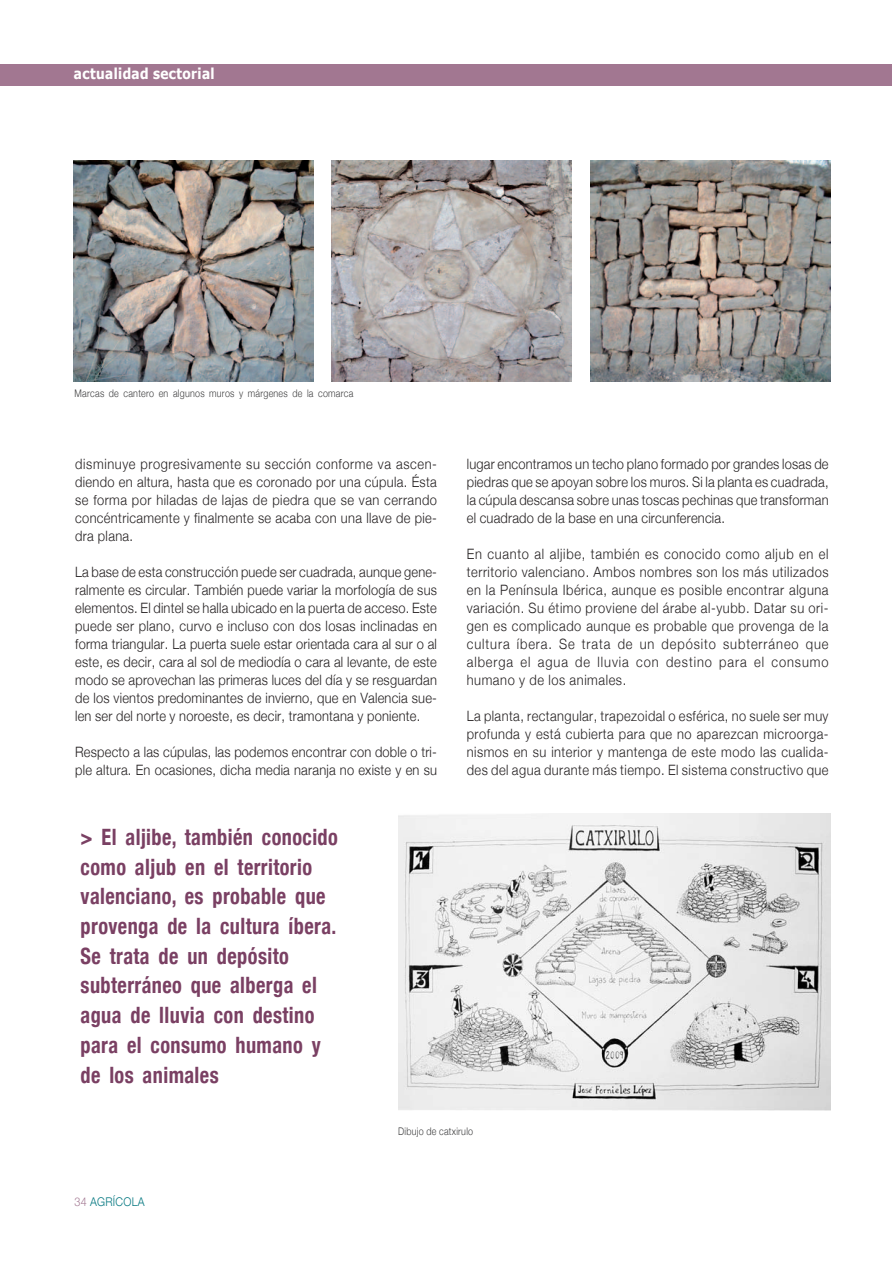
<style>
.page{position:relative;width:892px;height:1263px;background:#fff}
.page>*{position:absolute;margin:0;border:0;box-sizing:border-box;transform-origin:0 0}
.t1{font:700 condensed 22.5px/29.7px "Helvetica Neue";letter-spacing:.02em;color:#7a4063;scale:.9 1}
.t2{font:700 15px "Tahoma";letter-spacing:.03em;color:#fff;scale:.9 1}
.t3{font:300 14.25px/18px "Helvetica Neue";letter-spacing:.015em;color:#231f20;text-align:justify;scale:.9 1}
.t4{font:300 12px "Helvetica Neue";letter-spacing:.03em;color:#047780;scale:.9 1}
.t5{font:300 10.5px "Helvetica Neue";letter-spacing:.03em;color:#3e3e3f;scale:.85 1}
.s1{color:#a27791}
</style>
<div class="page">
<div style="left:0;top:65px;width:891px;height:21px;background:#a27791"></div>
<img style="left:73px;top:160px;width:240px;height:221px">
<img style="left:331px;top:160px;width:240px;height:221px">
<img style="left:590px;top:160px;width:240px;height:221px">
<img style="left:398px;top:813px;width:432px;height:297px">
<p class="t2" style="left:74px;top:64px;width:158px">actualidad sectorial</p>
<p class="t5" style="left:75px;top:387px;width:329px">Marcas de cantero en algunos muros y márgenes de la comarca</p>
<p class="t3" style="left:75px;top:454px;width:403px">disminuye progresivamente su sección conforme va ascen&shy;diendo en altura, hasta que es coronado por una cúpula. Ésta se forma por hiladas de lajas de piedra que se van cerrando concéntricamente y finalmente se acaba con una llave de pie&shy;dra plana.</p>
<p class="t3" style="left:75px;top:562px;width:403px">La base de esta construcción puede ser cuadrada, aunque gene&shy;ralmente es circular. También puede variar la morfología de sus elementos. El dintel se halla ubicado en la puerta de acceso. Este puede ser plano, curvo e incluso con dos losas inclinadas en forma triangular. La puerta suele estar orientada cara al sur o al este, es decir, cara al sol de mediodía o cara al levante, de este modo se aprovechan las primeras luces del día y se resguardan de los vientos predominantes de invierno, que en Valencia sue&shy;len ser del norte y noroeste, es decir, tramontana y poniente.</p>
<p class="t3" style="left:75px;top:742px;width:403px">Respecto a las cúpulas, las podemos encontrar con doble o tri&shy;ple altura. En ocasiones, dicha media naranja no existe y en su</p>
<h1 class="t1" style="left:80px;top:821px;width:287px">&gt; El aljibe, también conocido como aljub en el territorio valenciano, es probable que provenga de la cultura íbera.<br>Se trata de un depósito subterráneo que alberga el agua de lluvia con destino para el consumo humano y de los animales</h1>
<p class="t3" style="left:466px;top:454px;width:403px">lugar encontramos un techo plano formado por grandes losas de piedras que se apoyan sobre los muros. Si la planta es cuadrada, la cúpula descansa sobre unas toscas pechinas que transforman el cuadrado de la base en una circunferencia.</p>
<p class="t3" style="left:466px;top:544px;width:403px">En cuanto al aljibe, también es conocido como aljub en el territorio valenciano. Ambos nombres son los más utilizados en la Península Ibérica, aunque es posible encontrar alguna variación. Su étimo proviene del árabe al-yubb. Datar su ori&shy;gen es complicado aunque es probable que provenga de la cultura íbera. Se trata de un depósito subterráneo que alberga el agua de lluvia con destino para el consumo humano y de los animales.</p>
<p class="t3" style="left:466px;top:706px;width:403px">La planta, rectangular, trapezoidal o esférica, no suele ser muy profunda y está cubierta para que no aparezcan microorga&shy;nismos en su interior y mantenga de este modo las cualida&shy;des del agua durante más tiempo. El sistema constructivo que</p>
<p class="t4" style="left:74px;top:1193px;width:80px"><span class="s1">34</span> AGRÍCOLA</p>
<p class="t5" style="left:398px;top:1125px;width:90px">Dibujo de catxirulo</p>
</div>
